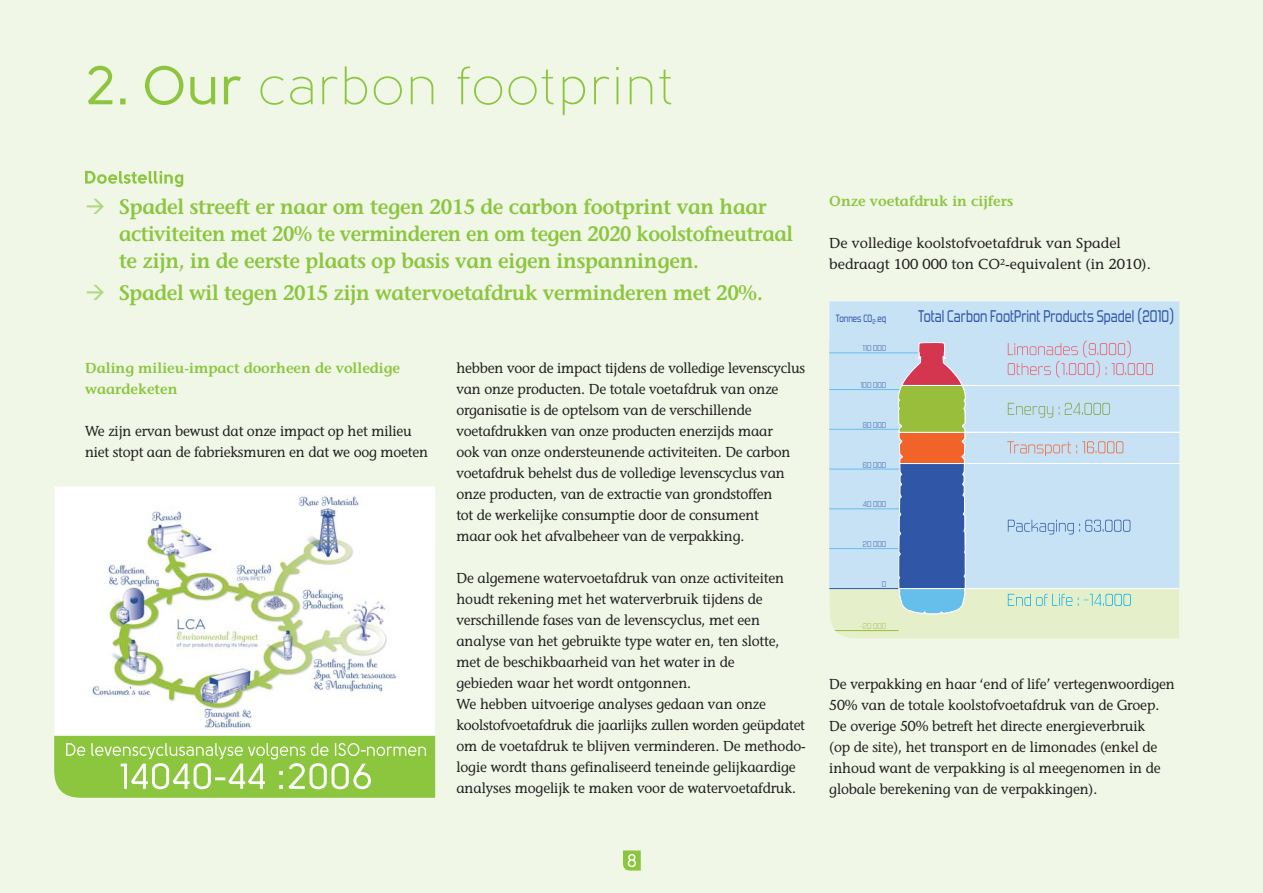
<style>
.page{position:relative;width:1263px;height:893px;background:#f0f7e7}
.page>*{position:absolute;margin:0;border:0;box-sizing:border-box;transform-origin:0 0}
.t1{font:600 21px/27px "Stone Informal";letter-spacing:-.015em;color:#8cc63f;scale:.96 1}
.t2{font:16.8px "Forgotten Futurist Rg";color:#2f56a7;scale:.86 1}
.t3{font:14.4px/21px "Stone Informal";letter-spacing:-.01em;color:#231f20;scale:.96 1}
.t4{font:14.4px/21px "Stone Informal";letter-spacing:-.01em;color:#231f20}
.t5{font:600 14.4px/21px "Stone Informal";color:#8cc63f}
.t6{font:10.5px "Forgotten Futurist Rg";color:#2f56a7;scale:.86 1}
.t7{font:8.4px "Forgotten Futurist Lt";color:#2f56a7}
.t8{font:8.4px "Forgotten Futurist Lt";color:#98be3c}
.s1{color:#b3d780}
</style>
<div class="page">
<svg style="left:85px;top:171px;width:98px;height:16px"></svg>
<div style="left:54px;top:486px;width:381px;height:250px;background:#fff"></div>
<img style="left:78px;top:496px;width:332px;height:233px">
<svg style="left:623px;top:850px;width:18px;height:20px"></svg>
<svg style="left:54px;top:736px;width:381px;height:62px;background:#9bcd59"></svg>
<svg style="left:145px;top:66px;width:526px;height:49px"></svg>
<svg style="left:88px;top:66px;width:38px;height:38px"></svg>
<svg style="left:829px;top:301px;width:350px;height:337px;background:#bfd2de"></svg>
<h1 class="t1" style="left:119px;top:196px;width:703px;text-indent:-34px"><span class="s1">→</span> Spadel streeft er naar om tegen 2015 de carbon footprint van haar activiteiten met 20% te verminderen en om tegen 2020 koolstofneutraal te zijn, in de eerste plaats op basis van eigen inspanningen.</h1>
<h1 class="t1" style="left:85px;top:281px;width:708px"><span class="s1">→</span> Spadel wil tegen 2015 zijn watervoetafdruk verminderen met 20%.</h1>
<p class="t5" style="left:85px;top:359px;width:317px">Daling milieu-impact doorheen de volledige waardeketen</p>
<p class="t3" style="left:85px;top:422px;width:359px">We zijn ervan bewust dat onze impact op het milieu niet stopt aan de fabrieksmuren en dat we oog moeten</p>
<p class="t3" style="left:456px;top:359px;width:365px">hebben voor de impact tijdens de volledige levenscyclus van onze producten. De totale voetafdruk van onze organisatie is de optelsom van de verschillende voetafdrukken van onze producten enerzijds maar<br>ook van onze ondersteunende activiteiten. De carbon voetafdruk behelst dus de volledige levenscyclus van onze producten, van de extractie van grondstoffen<br>tot de werkelijke consumptie door de consument<br>maar ook het afvalbeheer van de verpakking.</p>
<p class="t3" style="left:456px;top:569px;width:365px">De algemene watervoetafdruk van onze activiteiten houdt rekening met het waterverbruik tijdens de verschillende fases van de levenscyclus, met een analyse van het gebruikte type water en, ten slotte, met de beschikbaarheid van het water in de<br>gebieden waar het wordt ontgonnen.<br>We hebben uitvoerige analyses gedaan van onze koolstofvoetafdruk die jaarlijks zullen worden geüpdatet om de voetafdruk te blijven verminderen. De methodo&shy;logie wordt thans gefinaliseerd teneinde gelijkaardige analyses mogelijk te maken voor de watervoetafdruk.</p>
<p class="t5" style="left:829px;top:192px;width:185px">Onze voetafdruk in cijfers</p>
<p class="t4" style="left:829px;top:234px;width:323px">De volledige koolstofvoetafdruk van Spadel bedraagt 100 000 ton CO<sup>2</sup>-equivalent (in 2010).</p>
<p class="t6" style="left:836px;top:313px;width:60px">Tonnes CO<sub>2-</sub>eq</p>
<p class="t2" style="left:918px;top:307px;width:300px">Total Carbon FootPrint Products Spadel (2010)</p>
<p class="t7" style="left:862px;top:343px;width:25px">110 000</p>
<p class="t7" style="left:860px;top:380px;width:27px">100 000</p>
<p class="t7" style="left:863px;top:420px;width:25px">80 000</p>
<p class="t7" style="left:863px;top:460px;width:25px">60 000</p>
<p class="t7" style="left:863px;top:500px;width:25px">40 000</p>
<p class="t7" style="left:863px;top:539px;width:25px">20 000</p>
<p class="t7" style="left:882px;top:579px;width:6px">0</p>
<p class="t8" style="left:860px;top:621px;width:28px">-20 000</p>
<p class="t3" style="left:829px;top:675px;width:362px">De verpakking en haar ‘end of life’ vertegen woordigen 50% van de totale koolstofvoetafdruk van de Groep.<br>De overige 50% betreft het directe energieverbruik<br>(op de site), het transport en de limonades (enkel de inhoud want de verpakking is al meegenomen in de globale berekening van de verpakkingen).</p>
</div>
